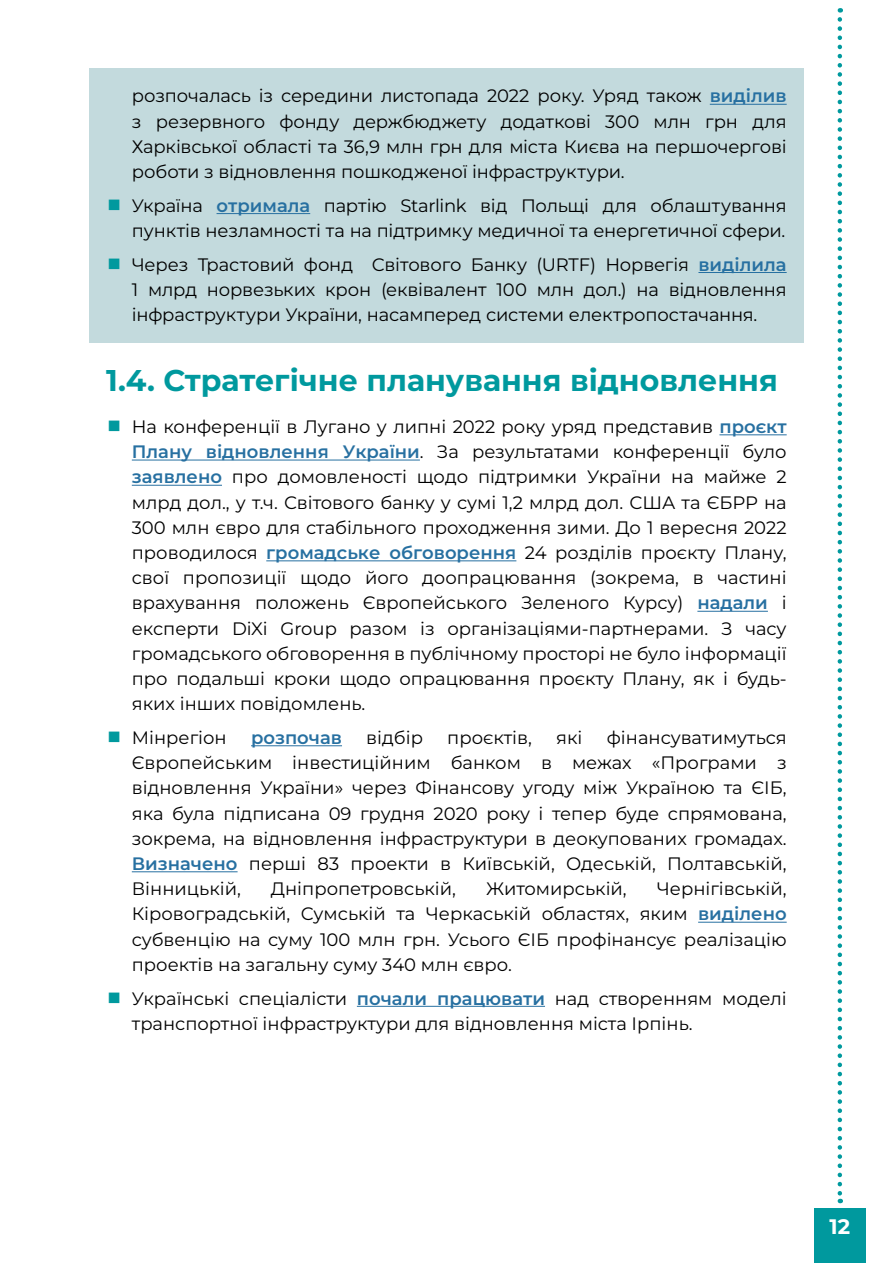
<style>
.page{position:relative;width:893px;height:1263px;background:#fff}
.page>*{position:absolute;margin:0;border:0;box-sizing:border-box;transform-origin:0 0}
.t1{font:700 30px "Montserrat";color:#00999e}
.t2{font:700 21px "Montserrat";color:#fff}
.t3{font:18px/25.2px "Montserrat";color:#000;text-align:justify}
.t4{font:600 18px "Montserrat";color:#2770a1}
.s1{font-weight:600;color:#2770a1}
.s2{font-weight:800;font-size:27px;color:#00999e}
</style>
<div class="page">
<svg style="left:838px;top:19px;width:4px;height:1184px"></svg>
<div style="left:814px;top:1208px;width:51px;height:55px;background:#00999e"></div>
<div style="left:89px;top:68px;width:715px;height:132px;background:#c3dadd"></div>
<hr style="left:710px;top:104px;width:77px;height:1px;background:#2770a1">
<div style="left:89px;top:177px;width:715px;height:81px;background:#c3dadd"></div>
<hr style="left:217px;top:213px;width:93px;height:1px;background:#2770a1">
<div style="left:89px;top:236px;width:715px;height:107px;background:#c3dadd"></div>
<hr style="left:698px;top:272px;width:89px;height:1px;background:#2770a1">
<hr style="left:719px;top:434px;width:68px;height:1px;background:#2770a1">
<hr style="left:132px;top:460px;width:288px;height:1px;background:#2770a1">
<hr style="left:132px;top:485px;width:90px;height:1px;background:#2770a1">
<hr style="left:266px;top:560px;width:250px;height:1px;background:#2770a1">
<hr style="left:697px;top:611px;width:71px;height:1px;background:#2770a1">
<hr style="left:251px;top:745px;width:91px;height:1px;background:#2770a1">
<hr style="left:132px;top:871px;width:106px;height:1px;background:#2770a1">
<hr style="left:698px;top:922px;width:89px;height:1px;background:#2770a1">
<hr style="left:357px;top:1006px;width:188px;height:1px;background:#2770a1">
<hr style="left:892px;top:0;width:1px;height:149px;background:#00999e">
<p class="t3" style="left:132px;top:83px;width:656px">розпочалась із середини листопада 2022 року. Уряд також <span class="s1">виділив </span>з резервного фонду держбюджету додаткові 300 млн грн для Харківської області та 36,9 млн грн для міста Києва на першочергові роботи з відновлення пошкодженої інфраструктури.</p>
<p class="t3" style="left:106px;top:192px;width:682px;text-align:right"><span class="s2">■</span> Україна <span class="s1">отримала</span> партію Starlink від Польщі для облаштування пунктів незламності та на підтримку медичної та енергетичної сфери.</p>
<p class="t3" style="left:132px;top:251px;width:656px;text-indent:-26px"><span class="s2">■</span> Через Трастовий фонд Світового Банку (URTF) Норвегія <span class="s1">виділила </span>1 млрд норвезьких крон (еквівалент 100 млн дол.) на відновлення інфраструктури України, насамперед системи електропостачання.</p>
<h1 class="t1" style="left:106px;top:360px;width:673px">1.4. Стратегічне планування відновлення</h1>
<p class="t3" style="left:132px;top:414px;width:656px;text-indent:-26px"><span class="s2">■</span> На конференції в Лугано у липні 2022 року уряд представив <span class="s1">проєкт Плану відновлення України</span>. За результатами конференції було <span class="s1">заявлено</span> про домовленості щодо підтримки України на майже 2 млрд дол., у т.ч. Світового банку у сумі 1,2 млрд дол. США та ЄБРР на 300 млн євро для стабільного проходження зими. До 1 вересня 2022 проводилося <span class="s1">громадське обговорення</span> 24 розділів проєкту Плану, свої пропозиції щодо його доопрацювання (зокрема, в частині врахування положень Європейського Зеленого Курсу) <span class="s1">надали</span> і експерти DiXi Group разом із організаціями-партнерами. З часу громадського обговорення в публічному просторі не було інформації про подальші кроки щодо опрацювання проєкту Плану, як і будь&shy;яких інших повідомлень.</p>
<p class="t3" style="left:106px;top:724px;width:122px"><span class="s2">■</span> Мінрегіон</p>
<p class="t4" style="left:251px;top:726px;width:92px">розпочав</p>
<p class="t3" style="left:366px;top:724px;width:58px">відбір</p>
<p class="t3" style="left:447px;top:724px;width:86px">проєктів,</p>
<p class="t3" style="left:556px;top:724px;width:28px">які</p>
<p class="t3" style="left:132px;top:724px;width:656px;text-indent:475px">фінансуватимуться Європейським інвестиційним банком в межах «Програми з відновлення України» через Фінансову угоду між Україною та ЄІБ, яка була підписана 09 грудня 2020 року і тепер буде спрямована, зокрема, на відновлення інфраструктури в деокупованих громадах.<br><span class="s1">Визначено</span> перші 83 проекти в Київській, Одеській, Полтавській, Вінницькій,</p>
<p class="t3" style="left:132px;top:876px;width:656px;text-indent:525px">Чернігівській, Кіровоградській, Сумській та Черкаській областях, яким <span class="s1">виділено </span>субвенцію на суму 100 млн грн. Усього ЄІБ профінансує реалізацію проектів на загальну суму 340 млн євро.</p>
<p class="t3" style="left:132px;top:985px;width:656px;text-indent:-26px"><span class="s2">■</span> Українські спеціалісти <span class="s1">почали працювати</span> над створенням моделі транспортної інфраструктури для відновлення міста Ірпінь.</p>
<p class="t3" style="left:271px;top:876px;width:187px">Дніпропетровській,</p>
<p class="t3" style="left:486px;top:876px;width:142px">Житомирській,</p>
<p class="t2" style="left:829px;top:1212px;width:22px">12</p>
</div>
